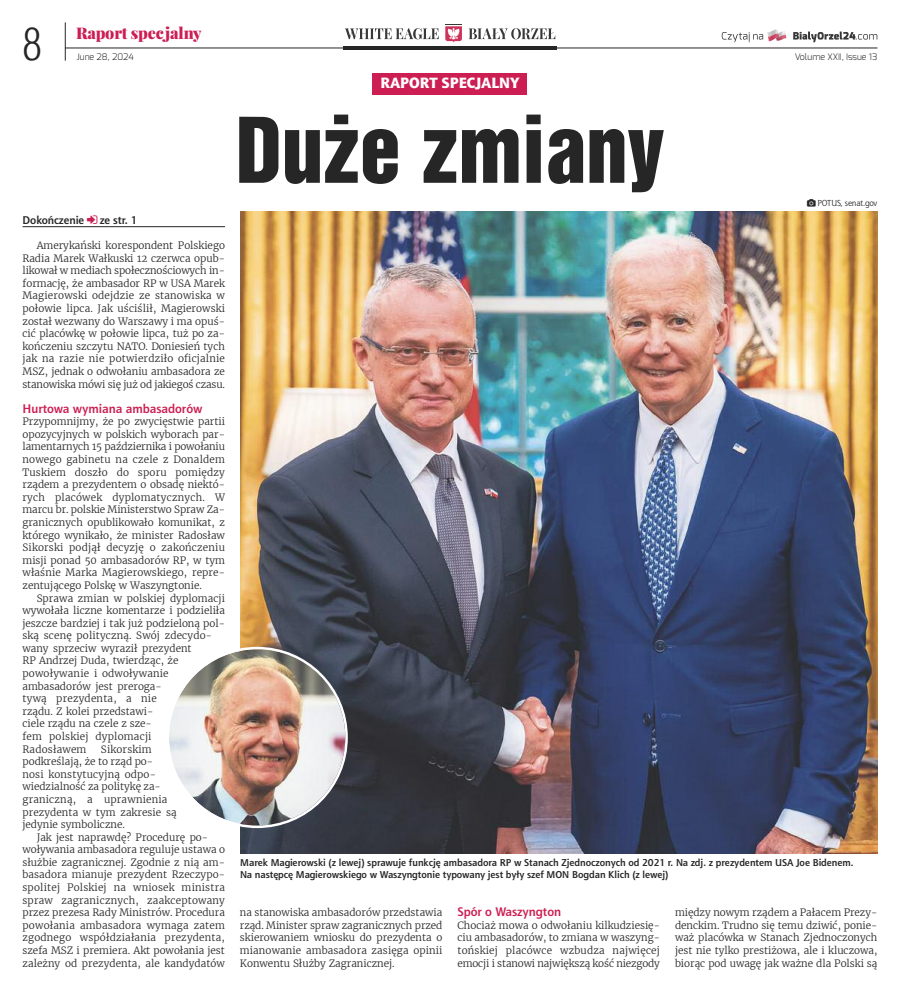
<style>
.page{position:relative;width:900px;height:990px;background:#fff}
.page>*{position:absolute;margin:0;border:0;box-sizing:border-box;transform-origin:0 0}
.t1{font:82.5px "Switzerland Inserat";color:#272627}
.t2{font:300 43.62px "Switzerland Cond";color:#272627}
.t3{font:900 15.62px "Playfair Display";letter-spacing:-.015em;color:#cc1e52}
.t4{font:15px "Aerton EFN Black";color:#fff}
.t5{font:700 12.5px "Aerton EFN";color:#cc1e52}
.t6{font:700 11.25px "Aerton EFN";color:#272627}
.t7{font:300 10px/12.6px "Merriweather";color:#272627;text-align:justify}
.t8{font:700 10px/12.6px "Aerton EFN";color:#272627}
.t9{font:300 9px "Exo";color:#272627}
.t10{font:8.75px "Aerton EFN";letter-spacing:-.02em;color:#272627}
</style>
<div class="page">
<hr style="left:343px;top:47px;width:214px;height:3px;background:#272627">
<hr style="left:65px;top:48px;width:813px;height:1px;background:#272627">
<hr style="left:65px;top:22px;width:1px;height:39px;background:#272627">
<svg style="left:722px;top:30px;width:64px;height:12px"></svg>
<svg style="left:793px;top:32px;width:84px;height:10px"></svg>
<svg style="left:345px;top:28px;width:94px;height:11px"></svg>
<svg style="left:469px;top:28px;width:86px;height:11px"></svg>
<svg style="left:445px;top:24px;width:17px;height:18px"></svg>
<div style="left:373px;top:73px;width:154px;height:22px;background:#cc1e52"></div>
<hr style="left:22px;top:226px;width:203px;height:1px;background:#272627">
<img style="left:240px;top:212px;width:638px;height:641px">
<img style="left:169px;top:647px;width:179px;height:181px">
<h2 class="t2" style="left:22px;top:19px;width:21px">8</h2>
<h3 class="t3" style="left:76px;top:25px;width:127px">Raport specjalny</h3>
<p class="t9" style="left:77px;top:51px;width:59px">June 28, 2024</p>
<p class="t9" style="left:795px;top:51px;width:84px">Volume XXII, Issue 13</p>
<h3 class="t4" style="left:380px;top:77px;width:141px">RAPORT SPECJALNY</h3>
<h1 class="t1" style="left:236px;top:99px;width:430px">Duże zmiany</h1>
<p class="t10" style="left:817px;top:200px;width:62px">POTUS, senat.gov</p>
<p class="t6" style="left:22px;top:216px;width:63px">Dokończenie</p>
<p class="t6" style="left:100px;top:216px;width:39px">ze str. 1</p>
<p class="t7" style="left:22px;top:239px;width:204px;text-indent:14px">Amerykański korespondent Polskiego Radia Marek Wałkuski 12 czerwca opub&shy;likował w mediach społecznościowych in&shy;formację, że ambasador RP w USA Marek Magierowski odejdzie ze stanowiska w połowie lipca. Jak uściślił, Magierowski został wezwany do Warszawy i ma opuś&shy;cić placówkę w połowie lipca, tuż po za&shy;kończeniu szczytu NATO. Doniesień tych jak na razie nie potwierdziło oficjalnie MSZ, jednak o odwołaniu ambasadora ze stanowiska mówi się już od jakiegoś czasu.</p>
<p class="t5" style="left:22px;top:403px;width:181px">Hurtowa wymiana ambasadorów</p>
<p class="t7" style="left:22px;top:415px;width:204px">Przypomnijmy, że po zwycięstwie partii opozycyjnych w polskich wyborach par&shy;lamentarnych 15 października i powołaniu nowego gabinetu na czele z Donaldem Tuskiem doszło do sporu pomiędzy rządem a prezydentem o obsadę niektó&shy;rych placówek dyplomatycznych. W marcu br. polskie Ministerstwo Spraw Za&shy;granicznych opublikowało komunikat, z którego wynikało, że minister Radosław Sikorski podjął decyzję o zakończeniu misji ponad 50 ambasadorów RP, w tym właśnie Marka Magierowskiego, repre&shy;zentującego Polskę w Waszyngtonie.</p>
<p class="t7" style="left:22px;top:592px;width:204px;text-align:left;text-indent:14px">Sprawa zmian w polskiej dyplomacji wywołała liczne komentarze i podzieliła jeszcze bardziej i tak już podzieloną pol&shy;ską scenę polityczną. Swój zdecydo&shy;wany sprzeciw wyraził prezydent<br>RP Andrzej Duda, twierdząc, że powoływanie i odwoływanie ambasadorów jest preroga-<br>tywą prezydenta, a nie<br>rządu. Z kolei przedstawi-<br>ciele rządu na czele z sze-<br>fem polskiej dyplomacji<br>Radosławem</p>
<p class="t7" style="left:22px;top:743px;width:156px;text-align:left;text-indent:78px">Sikorskim podkreślają, że to rząd po&shy;nosi konstytucyjną odpo&shy;wiedzialność za politykę za&shy;graniczną, a uprawnienia prezydenta w tym zakresie są jedynie symboliczne.</p>
<p class="t7" style="left:22px;top:831px;width:204px;text-align:center">Jak jest naprawdę? Procedurę po&shy;woływania ambasadora reguluje ustawa o służbie zagranicznej. Zgodnie z nią am&shy;basadora mianuje prezydent Rzeczypo&shy;spolitej Polskiej na wniosek ministra spraw zagranicznych, zaakceptowany przez prezesa Rady Ministrów. Procedura powołania ambasadora wymaga zatem zgodnego współdziałania prezydenta, szefa MSZ i premiera. Akt powołania jest zależny od prezydenta, ale kandydatów</p>
<p class="t8" style="left:240px;top:857px;width:615px">marek magierowski (z lewej) sprawuje funkcję ambasadora RP w Stanach Zjednoczonych od 2021 r. Na zdj. z prezydentem USA Joe Bidenem.<br>Na następcę magierowskiego w Waszyngtonie typowany jest były szef mON Bogdan Klich (z lewej)</p>
<p class="t7" style="left:240px;top:906px;width:204px">na stanowiska ambasadorów przedstawia rząd. Minister spraw zagranicznych przed skierowaniem wniosku do prezydenta o mianowanie ambasadora zasięga opinii Konwentu Służby Zagranicznej.</p>
<p class="t5" style="left:458px;top:907px;width:105px">Spór o Waszyngton</p>
<p class="t7" style="left:457px;top:919px;width:204px">Chociaż mowa o odwołaniu kilkudziesię&shy;ciu ambasadorów, to zmiana w waszyng&shy;tońskiej placówce wzbudza najwięcej emocji i stanowi największą kość niezgody</p>
<p class="t7" style="left:675px;top:906px;width:204px">między nowym rządem a Pałacem Prezy&shy;denckim. Trudno się temu dziwić, ponie&shy;waż placówka w Stanach Zjednoczonych jest nie tylko prestiżowa, ale i kluczowa, biorąc pod uwagę jak ważne dla Polski są</p>
</div>
